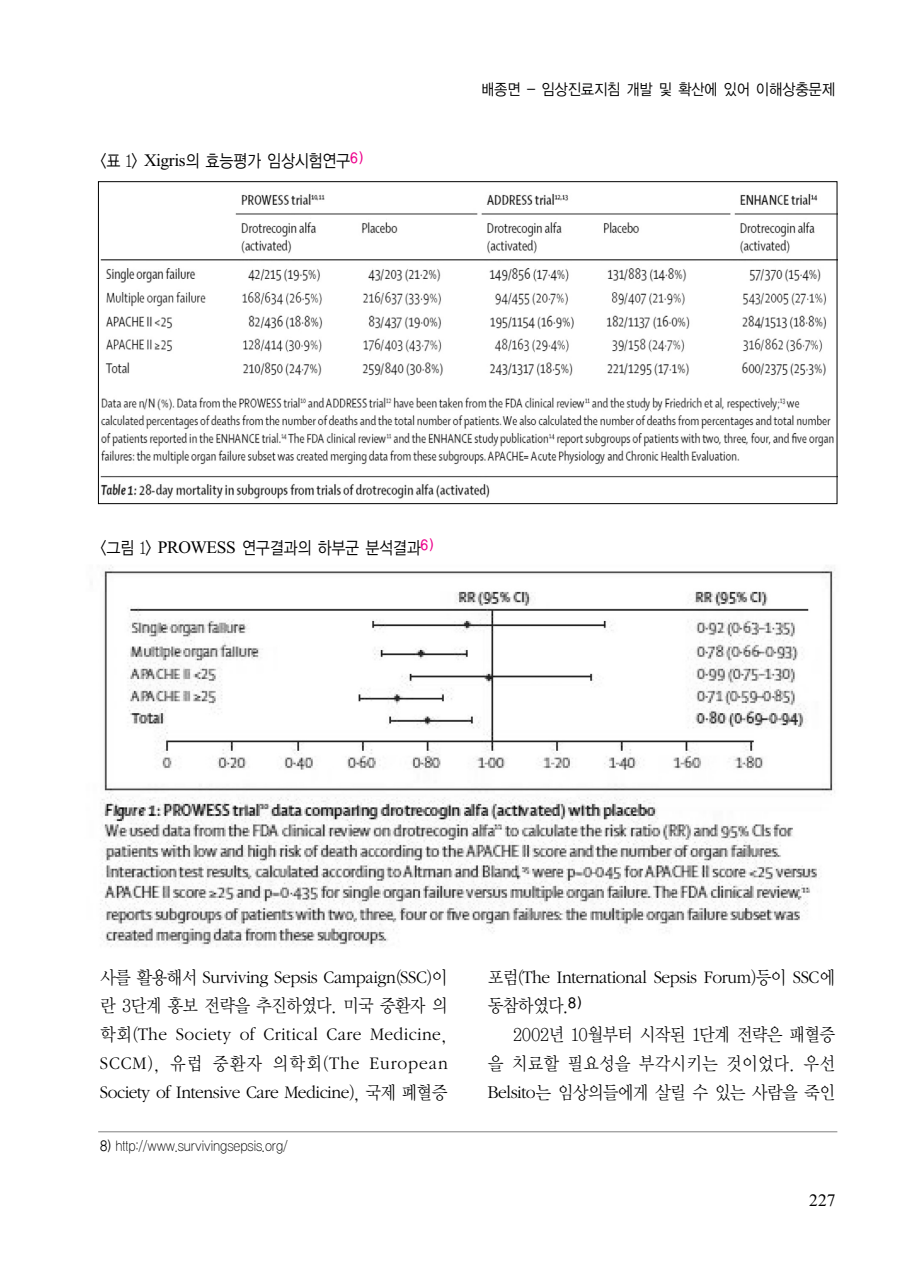
<style>
.page{position:relative;width:917px;height:1269px;background:#fff}
.page>*{position:absolute;margin:0;border:0;box-sizing:border-box;transform-origin:0 0}
.t1{font:300 18.38px/28.9px "Garamond";letter-spacing:-.025em;color:#000;text-align:justify;scale:.95 1}
.t2{font:18.38px "Y Mj O12";letter-spacing:-.09em;color:#000;scale:.9 1}
.t3{font:18.38px "Y Mj O12";letter-spacing:-.045em;color:#000;scale:.9 1}
.t4{font:17.5px "YGO12";letter-spacing:-.07em;color:#000;scale:.85 1}
.t5{font:17.5px "Times New Roman";color:#000}
.t6{font:15.75px "YGO12";letter-spacing:-.07em;color:#000;scale:.9 1}
.t7{font:14px "YGO11";letter-spacing:-.065em;color:#000;scale:.85 1}
.s1{font-family:"Y Mj O12"}
.s2{font-family:"Times New Roman"}
.s3{font-family:"Y Mj O12";font-weight:400}
.s4{font-family:"YGO12"}
.s5{font-family:"Garamond";font-weight:300}
</style>
<div class="page">
<hr style="left:98px;top:1131px;width:739px;height:1px;background:#808080">
<img style="left:100px;top:565px;width:735px;height:382px">
<img style="left:100px;top:193px;width:735px;height:306px">
<p class="t4" style="left:100px;top:153px;width:312px">&lt;표 <span class="s1">1</span>&gt; <span class="s2">Xigris</span>의 효능평가 임상시험연구<sup>6)</sup></p>
<p class="t6" style="left:481px;top:82px;width:396px">배종면 - 임상진료지침 개발 및 확산에 있어 이해상충문제</p>
<p class="t4" style="left:100px;top:540px;width:395px">&lt;그림 <span class="s1">1</span>&gt; <span class="s2">PROWESS</span> 연구결과의 하부군 분석결과<sup>6)</sup></p>
<p class="t1" style="left:100px;top:964px;width:368px"><span class="s3">사를 활용해서</span> Surviving Sepsis Campaign<span class="s3">(</span>SSC<span class="s3">)이</span></p>
<p class="t2" style="left:100px;top:997px;width:388px">란 3단계 홍보 전략을 추진하였다. 미국 중환자 의</p>
<p class="t1" style="left:100px;top:1021px;width:368px"><span class="s3">학회(</span>The Society of Critical Care Medicine<span class="s3">, </span>SCCM<span class="s3">), 유럽 중환자 의학회(</span>The European Society of Intensive Care Medicine<span class="s3">), 국제 폐혈증</span></p>
<p class="t7" style="left:100px;top:1140px;width:223px"><span class="s4">8)</span> http://www.survivingsepsis.org/</p>
<p class="t1" style="left:488px;top:964px;width:368px"><span class="s3">포럼(</span>The International Sepsis Forum<span class="s3">)등이</span> SSC<span class="s3">에</span></p>
<p class="t2" style="left:488px;top:997px;width:106px">동참하였다.<sup>8)</sup></p>
<p class="t2" style="left:512px;top:1026px;width:361px">2002년 10월부터 시작된 1단계 전략은 패혈증</p>
<p class="t3" style="left:488px;top:1055px;width:388px">을 치료할 필요성을 부각시키는 것이었다. 우선</p>
<p class="t2" style="left:488px;top:1084px;width:388px"><span class="s5">Belsito</span>는 임상의들에게 살릴 수 있는 사람을 죽인</p>
<p class="t5" style="left:809px;top:1193px;width:28px">227</p>
</div>
